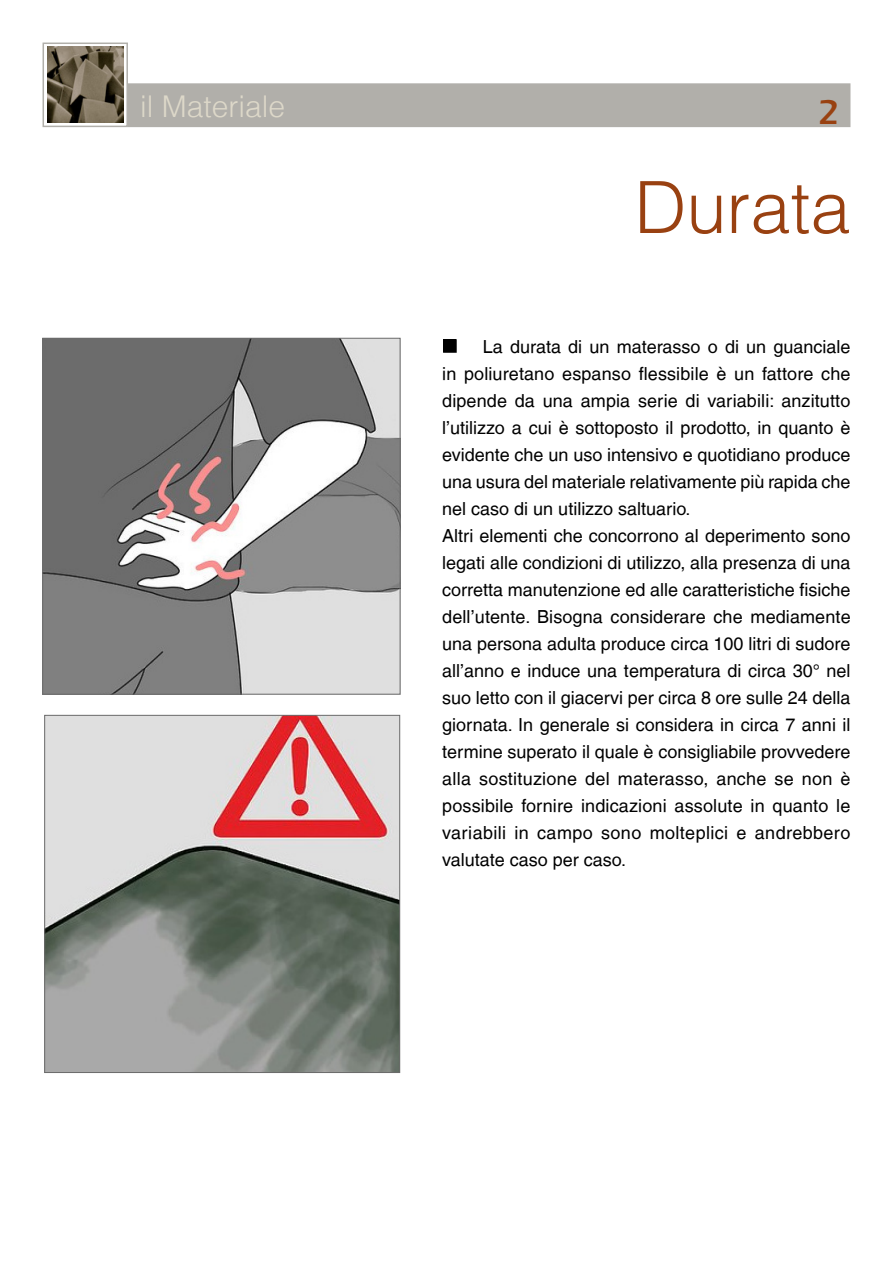
<style>
.page{position:relative;width:893px;height:1263px;background:#fff}
.page>*{position:absolute;margin:0;border:0;box-sizing:border-box;transform-origin:0 0}
.t1{font:300 72px "Helvetica LT";color:#994111}
.t2{font:36px "Aquiline Book Bold SWFTE";color:#994111}
.t3{font:300 30px "Helvetica LT";color:#ddd8c9}
.t4{font:18px/27px "Helvetica LT";color:#000}
</style>
<div class="page">
<div style="left:444px;top:340px;width:12px;height:12px;background:#000"></div>
<div style="left:443px;top:339px;width:14px;height:14px;border:2px solid #000"></div>
<div style="left:128px;top:83px;width:722px;height:44px;background:#b1afaa;border:2px solid #b1afaa"></div>
<div style="left:43px;top:43px;width:85px;height:84px;background:#fff;border:2px solid #b1afaa"></div>
<img style="left:47px;top:46px;width:77px;height:77px">
<img style="left:45px;top:340px;width:353px;height:352px">
<div style="left:43px;top:338px;width:357px;height:356px;border:1px solid #6b6b6b"></div>
<img style="left:46px;top:717px;width:352px;height:354px">
<div style="left:44px;top:715px;width:356px;height:358px;border:1px solid #6b6b6b"></div>
<h3 class="t3" style="left:140px;top:87px;width:147px">il Materiale</h3>
<h2 class="t2" style="left:818px;top:91px;width:23px">2</h2>
<h1 class="t1" style="left:634px;top:162px;width:218px">Durata</h1>
<p class="t4" style="left:442px;top:333px;width:410px;text-indent:41px">La durata di un materasso o di un guanciale in poliuretano espanso flessibile è un fattore che dipende da una ampia serie di variabili: anzitutto l’utilizzo a cui è sottoposto il prodotto, in quanto è evidente che un uso intensivo e quotidiano produce una usura del materiale relativamente più rapida che nel caso di un utilizzo saltuario.<br>Altri elementi che concorrono al deperimento sono legati alle condizioni di utilizzo, alla presenza di una corretta manutenzione ed alle caratteristiche fisiche dell’utente. Bisogna considerare che mediamente una persona adulta produce circa 100 litri di sudore all’anno e induce una temperatura di circa 30° nel suo letto con il giacervi per circa 8 ore sulle 24 della giornata. In generale si considera in circa 7 anni il termine superato il quale è consigliabile provvedere alla sostituzione del materasso, anche se non è possibile fornire indicazioni assolute in quanto le variabili in campo sono molteplici e andrebbero valutate caso per caso.</p>
</div>
